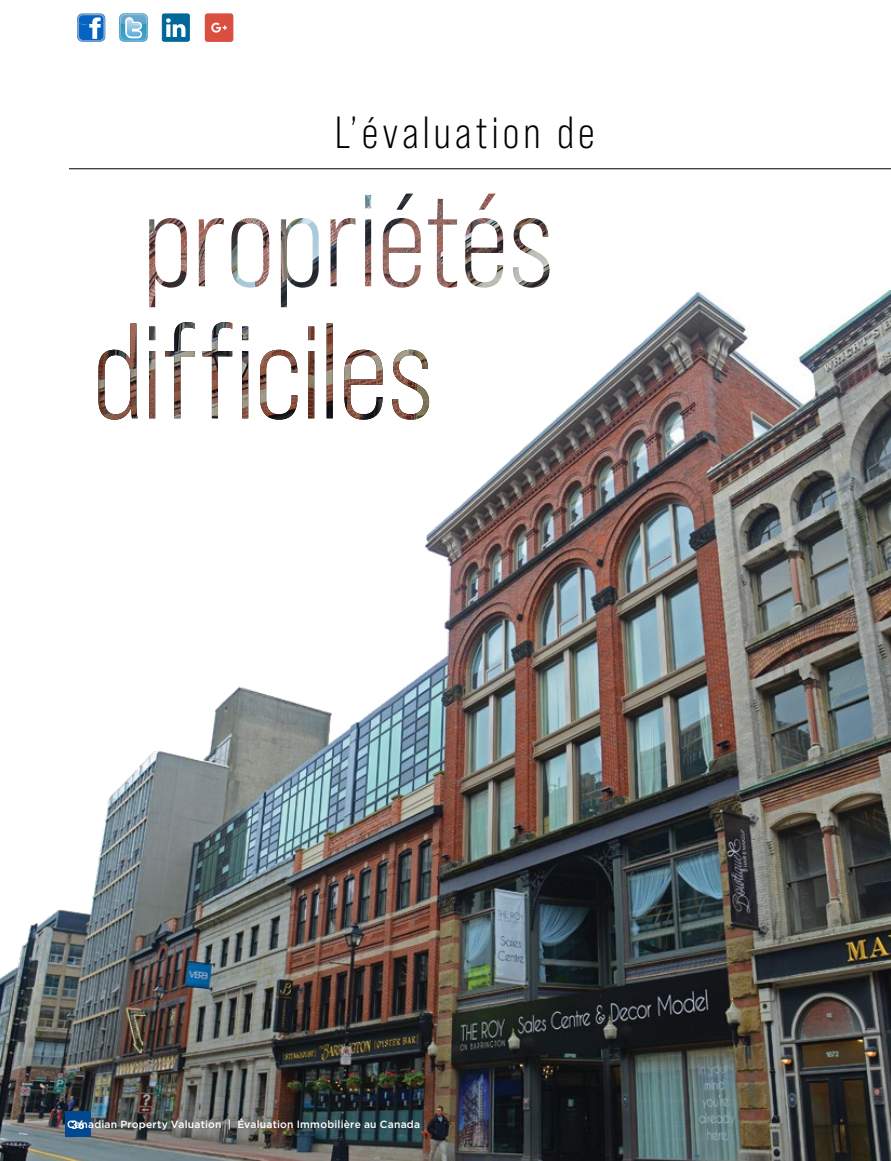
<style>
.page{position:relative;width:891px;height:1161px;background:#fff}
.page>*{position:absolute;margin:0;border:0;box-sizing:border-box;transform-origin:0 0}
.t1{font:45px "Bebas Neue Pro";letter-spacing:.095em;color:#000}
.t2{font:700 12px "DIN";color:#fff}
.t3{font:500 10.5px "Gotham";letter-spacing:.025em;color:#fff}
</style>
<div class="page">
<img style="left:0;top:290px;width:891px;height:871px">
<hr style="left:69px;top:168px;width:822px;height:1px;background:#000">
<img style="left:149px;top:194px;width:401px;height:113px">
<img style="left:98px;top:322px;width:331px;height:98px">
<svg style="left:77px;top:13px;width:28px;height:29px"></svg>
<svg style="left:77px;top:14px;width:28px;height:28px"></svg>
<svg style="left:119px;top:13px;width:29px;height:29px"></svg>
<svg style="left:161px;top:13px;width:29px;height:29px"></svg>
<svg style="left:162px;top:13px;width:28px;height:29px"></svg>
<div style="left:205px;top:13px;width:28px;height:29px;background:#db4f41;border-radius:3px"></div>
<svg style="left:211px;top:23px;width:16px;height:10px"></svg>
<div style="left:65px;top:1111px;width:26px;height:26px;background:#004990"></div>
<h1 class="t1" style="left:335px;top:108px;width:261px">L’évaluation de</h1>
<p class="t3" style="left:67px;top:1118px;width:355px">Canadian Property Valuation | Évaluation Immobilière au Canada</p>
<p class="t2" style="left:71px;top:1116px;width:15px">36</p>
</div>
